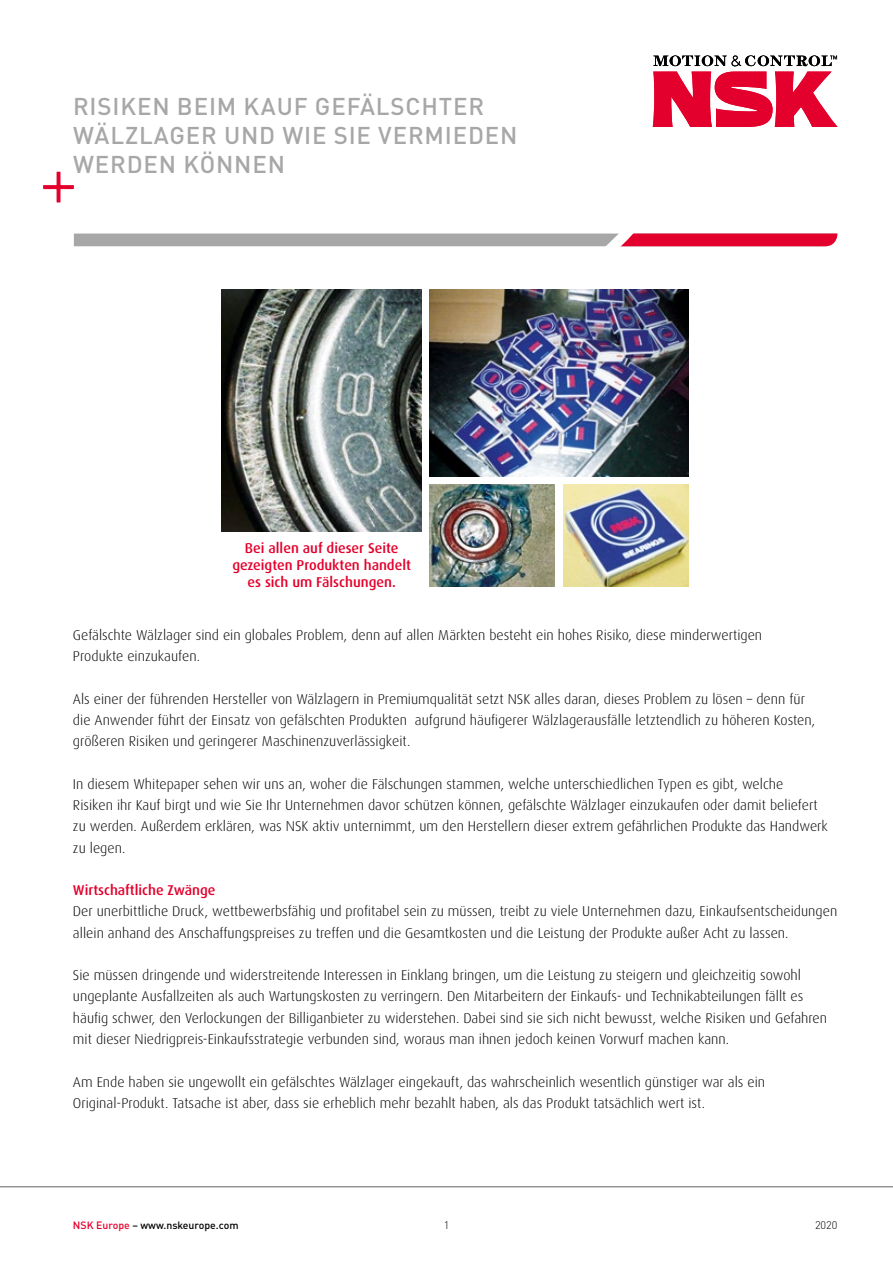
<style>
.page{position:relative;width:893px;height:1263px;background:#fff}
.page>*{position:absolute;margin:0;border:0;box-sizing:border-box;transform-origin:0 0}
.t1{font:500 24px/28.8px "DIN Pro";letter-spacing:.035em;color:#a7a7a8}
.t2{font:300 14.25px/21.3px "Dax Pro";color:#000}
.t3{font:500 14.25px/17.1px "Dax Pro";color:#e4002c;text-align:center}
.t4{font:300 10.95px "DIN Pro";color:#000}
.t5{font:500 10.5px "DIN Pro";color:#000}
.s1{color:#e4002c}
</style>
<div class="page">
<hr style="left:0;top:1186px;width:893px;height:1px;background:#636362">
<svg style="left:43px;top:55px;width:794px;height:192px"></svg>
<img style="left:222px;top:289px;width:200px;height:242px">
<img style="left:429px;top:289px;width:260px;height:187px">
<img style="left:563px;top:485px;width:126px;height:102px">
<img style="left:429px;top:485px;width:126px;height:102px">
<h1 class="t1" style="left:73px;top:90px;width:446px">RISIKEN BEIM KAUF GEFÄLSCHTER<br>WÄLZLAGER UND WIE SIE VERMIEDEN<br>WERDEN KÖNNEN</h1>
<p class="t3" style="left:232px;top:539px;width:180px">Bei allen auf dieser Seite gezeigten Produkten handelt es sich um Fälschungen.</p>
<p class="t2" style="left:73px;top:624px;width:691px">Gefälschte Wälzlager sind ein globales Problem, denn auf allen Märkten besteht ein hohes Risiko, diese minderwertigen<br>Produkte einzukaufen.</p>
<p class="t2" style="left:73px;top:688px;width:744px">Als einer der führenden Hersteller von Wälzlagern in Premiumqualität setzt NSK alles daran, dieses Problem zu lösen – denn für die Anwender führt der Einsatz von gefälschten Produkten aufgrund häufigerer Wälzlagerausfälle letztendlich zu höheren Kosten, größeren Risiken und geringerer Maschinenzuverlässigkeit.</p>
<p class="t2" style="left:73px;top:773px;width:756px">In diesem Whitepaper sehen wir uns an, woher die Fälschungen stammen, welche unterschiedlichen Typen es gibt, welche<br>Risiken ihr Kauf birgt und wie Sie Ihr Unternehmen davor schützen können, gefälschte Wälzlager einzukaufen oder damit beliefert zu werden. Außerdem erklären, was NSK aktiv unternimmt, um den Herstellern dieser extrem gefährlichen Produkte das Handwerk zu legen.</p>
<p class="t3" style="left:73px;top:881px;width:144px">Wirtschaftliche Zwänge</p>
<p class="t2" style="left:73px;top:900px;width:766px">Der unerbittliche Druck, wettbewerbsfähig und profitabel sein zu müssen, treibt zu viele Unternehmen dazu, Einkaufsentscheidungen allein anhand des Anschaffungspreises zu treffen und die Gesamtkosten und die Leistung der Produkte außer Acht zu lassen.</p>
<p class="t2" style="left:73px;top:964px;width:756px">Sie müssen dringende und widerstreitende Interessen in Einklang bringen, um die Leistung zu steigern und gleichzeitig sowohl ungeplante Ausfallzeiten als auch Wartungskosten zu verringern. Den Mitarbeitern der Einkaufs- und Technikabteilungen fällt es häufig schwer, den Verlockungen der Billiganbieter zu widerstehen. Dabei sind sie sich nicht bewusst, welche Risiken und Gefahren mit dieser Niedrigpreis-Einkaufsstrategie verbunden sind, woraus man ihnen jedoch keinen Vorwurf machen kann.</p>
<p class="t2" style="left:73px;top:1070px;width:694px">Am Ende haben sie ungewollt ein gefälschtes Wälzlager eingekauft, das wahrscheinlich wesentlich günstiger war als ein<br>Original-Produkt. Tatsache ist aber, dass sie erheblich mehr bezahlt haben, als das Produkt tatsächlich wert ist.</p>
<p class="t5" style="left:73px;top:1217px;width:167px"><span class="s1">NSK Europe</span> – www.nskeurope.com</p>
<p class="t4" style="left:444px;top:1216px;width:7px">1</p>
<p class="t4" style="left:815px;top:1216px;width:24px">2020</p>
</div>
